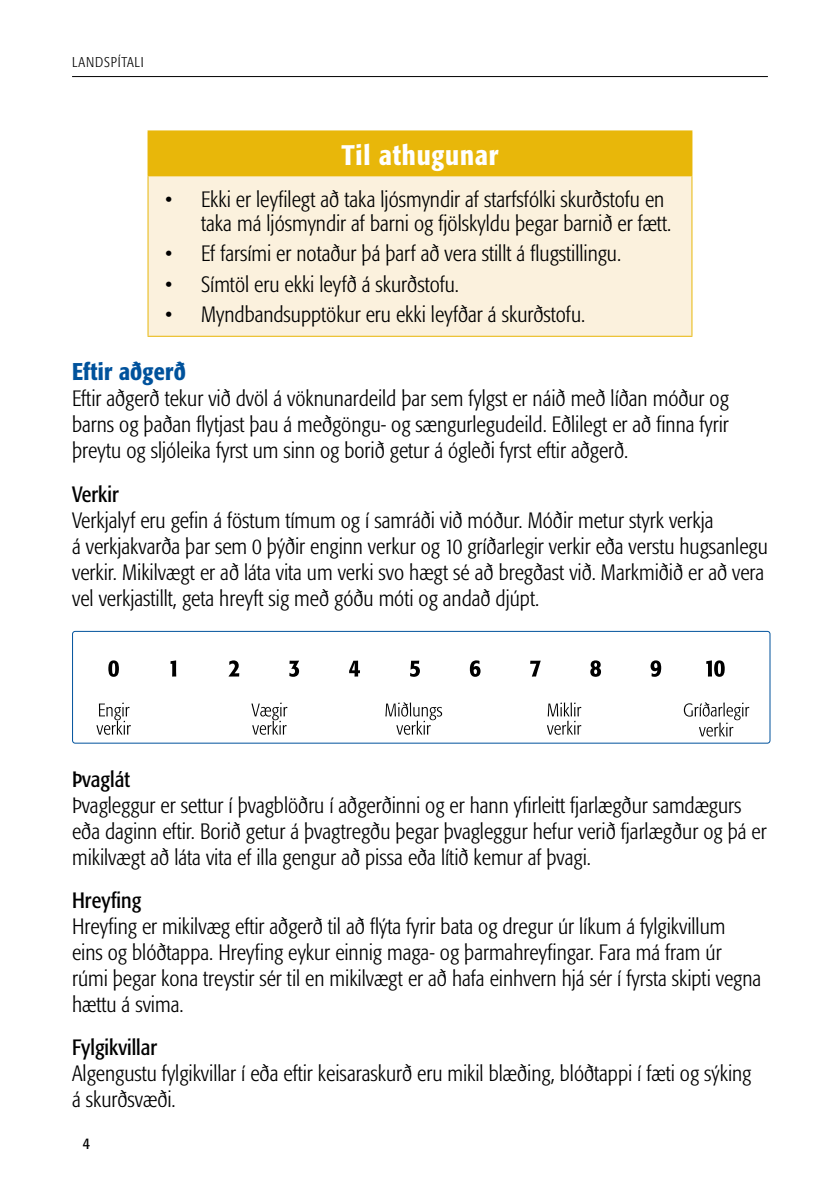
<style>
.page{position:relative;width:840px;height:1191px;background:#fff}
.page>*{position:absolute;margin:0;border:0;box-sizing:border-box;transform-origin:0 0}
.t1{font:500 condensed 28px "Formata";letter-spacing:.03em;color:#fff}
.t2{font:500 condensed 24px "Formata";letter-spacing:.01em;color:#00529c}
.t3{font:300 condensed 22px/26px "Formata";color:#000}
.t4{font:condensed 22px "Formata";color:#000}
.t5{font:condensed 16px "Formata";color:#000}
.t6{font:300 condensed 14px "Formata";letter-spacing:.05em;color:#000}
</style>
<div class="page">
<hr style="left:72px;top:76px;width:695px;height:1px;background:#000">
<div style="left:148px;top:131px;width:543px;height:45px;background:#e8b70a"></div>
<div style="left:148px;top:176px;width:543px;height:160px;background:#fbf1dd"></div>
<hr style="left:147px;top:176px;width:1px;height:160px;background:#e8b70a">
<hr style="left:691px;top:176px;width:1px;height:160px;background:#e8b70a">
<hr style="left:147px;top:336px;width:545px;height:1px;background:#e8b70a">
<hr style="left:147px;top:130px;width:545px;height:1px;background:#e8b70a">
<hr style="left:147px;top:131px;width:1px;height:44px;background:#e8b70a">
<hr style="left:691px;top:131px;width:1px;height:44px;background:#e8b70a">
<hr style="left:147px;top:175px;width:545px;height:1px;background:#e8b70a">
<div style="left:72px;top:631px;width:698px;height:112px;border:1px solid #00529c;border-radius:3px"></div>
<svg style="left:683px;top:702px;width:65px;height:34px"></svg>
<svg style="left:547px;top:702px;width:34px;height:33px"></svg>
<svg style="left:385px;top:702px;width:57px;height:33px"></svg>
<svg style="left:251px;top:702px;width:36px;height:33px"></svg>
<svg style="left:96px;top:702px;width:35px;height:33px"></svg>
<svg style="left:108px;top:660px;width:11px;height:17px"></svg>
<svg style="left:170px;top:660px;width:6px;height:16px"></svg>
<svg style="left:229px;top:660px;width:10px;height:16px"></svg>
<svg style="left:289px;top:660px;width:10px;height:17px"></svg>
<svg style="left:349px;top:660px;width:11px;height:16px"></svg>
<svg style="left:410px;top:660px;width:9px;height:17px"></svg>
<svg style="left:469px;top:660px;width:11px;height:17px"></svg>
<svg style="left:530px;top:660px;width:10px;height:16px"></svg>
<svg style="left:590px;top:660px;width:10px;height:17px"></svg>
<svg style="left:650px;top:660px;width:10px;height:17px"></svg>
<svg style="left:706px;top:660px;width:18px;height:17px"></svg>
<p class="t6" style="left:72px;top:54px;width:73px">LANDSPÍTALI</p>
<p class="t1" style="left:341px;top:138px;width:159px">Til athugunar</p>
<p class="t3" style="left:201px;top:187px;width:471px;line-height:24px;text-indent:-36px">• Ekki er leyfilegt að taka ljósmyndir af starfsfólki skurðstofu en taka má ljósmyndir af barni og fjölskyldu þegar barnið er fætt.</p>
<p class="t3" style="left:165px;top:241px;width:457px">• Ef farsími er notaður þá þarf að vera stillt á flugstillingu.</p>
<p class="t3" style="left:165px;top:271px;width:295px">• Símtöl eru ekki leyfð á skurðstofu.</p>
<p class="t3" style="left:165px;top:302px;width:421px">• Myndbandsupptökur eru ekki leyfðar á skurðstofu.</p>
<p class="t2" style="left:72px;top:357px;width:115px">Eftir aðgerð</p>
<p class="t3" style="left:72px;top:386px;width:658px;text-align:justify">Eftir aðgerð tekur við dvöl á vöknunardeild þar sem fylgst er náið með líðan móður og barns og þaðan flytjast þau á meðgöngu- og sængurlegudeild. Eðlilegt er að finna fyrir þreytu og sljóleika fyrst um sinn og borið getur á ógleði fyrst eftir aðgerð.</p>
<p class="t4" style="left:72px;top:481px;width:48px">Verkir</p>
<p class="t3" style="left:72px;top:507px;width:696px">Verkjalyf eru gefin á föstum tímum og í samráði við móður. Móðir metur styrk verkja<br>á verkjakvarða þar sem 0 þýðir enginn verkur og 10 gríðarlegir verkir eða verstu hugsanlegu verkir. Mikilvægt er að láta vita um verki svo hægt sé að bregðast við. Markmiðið er að vera vel verkjastillt, geta hreyft sig með góðu móti og andað djúpt.</p>
<p class="t4" style="left:72px;top:766px;width:59px">Þvaglát</p>
<p class="t3" style="left:72px;top:792px;width:695px">Þvagleggur er settur í þvagblöðru í aðgerðinni og er hann yfirleitt fjarlægður samdægurs eða daginn eftir. Borið getur á þvagtregðu þegar þvagleggur hefur verið fjarlægður og þá er mikilvægt að láta vita ef illa gengur að pissa eða lítið kemur af þvagi.</p>
<p class="t4" style="left:72px;top:887px;width:71px">Hreyfing</p>
<p class="t3" style="left:72px;top:913px;width:690px">Hreyfing er mikilvæg eftir aðgerð til að flýta fyrir bata og dregur úr líkum á fylgikvillum eins og blóðtappa. Hreyfing eykur einnig maga- og þarmahreyfingar. Fara má fram úr rúmi þegar kona treystir sér til en mikilvægt er að hafa einhvern hjá sér í fyrsta skipti vegna hættu á svima.</p>
<p class="t4" style="left:72px;top:1034px;width:87px">Fylgikvillar</p>
<p class="t3" style="left:72px;top:1060px;width:680px">Algengustu fylgikvillar í eða eftir keisaraskurð eru mikil blæðing, blóðtappi í fæti og sýking á skurðsvæði.</p>
<p class="t5" style="left:83px;top:1133px;width:9px">4</p>
</div>
